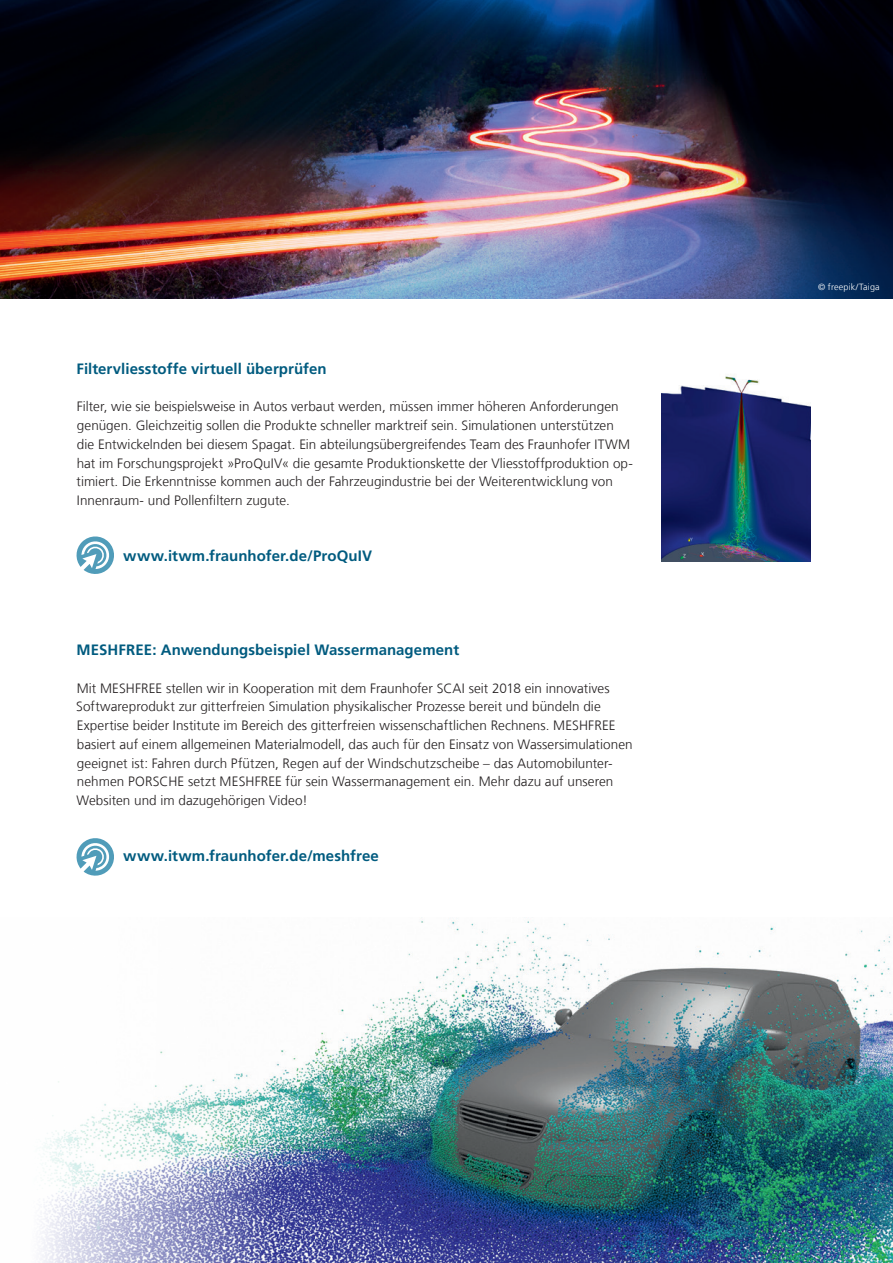
<style>
.page{position:relative;width:893px;height:1263px;background:#fff}
.page>*{position:absolute;margin:0;border:0;box-sizing:border-box;transform-origin:0 0}
.Zwischenueberschrift{font:700 15px "Frutiger LT Com";letter-spacing:.005em;color:#005b7f}
.Fliesstext_9_12_5_sc{font:300 13.5px/18.8px "Frutiger LT Com";letter-spacing:.005em;color:#231f20}
._12_Grafiktext{font:300 9px "Frutiger LT Com";letter-spacing:.015em;color:#fff}
</style>
<div class="page">
<img style="left:1px;top:0;width:892px;height:299px">
<hr style="left:0;top:0;width:1px;height:299px;background:#001728">
<svg style="left:76px;top:536px;width:38px;height:38px"></svg>
<img style="left:662px;top:376px;width:148px;height:185px">
<svg style="left:76px;top:838px;width:38px;height:38px"></svg>
<img style="left:41px;top:917px;width:852px;height:346px">
<p class="Zwischenueberschrift" style="left:77px;top:360px;width:252px">Filtervliesstoffe virtuell überprüfen</p>
<p class="Fliesstext_9_12_5_sc" style="left:77px;top:397px;width:558px">Filter, wie sie beispielsweise in Autos verbaut werden, müssen immer höheren Anforderungen genügen. Gleichzeitig sollen die Produkte schneller marktreif sein. Simulationen unterstützen die Entwickelnden bei diesem Spagat. Ein abteilungsübergreifendes Team des Fraunhofer ITWM hat im Forschungsprojekt »ProQuIV« die gesamte Produktionskette der Vliesstoffproduktion op&shy;timiert. Die Erkenntnisse kommen auch der Fahrzeugindustrie bei der Weiterentwicklung von -Innenraum- und Pollenfiltern zugute.</p>
<p class="Zwischenueberschrift" style="left:123px;top:547px;width:250px">www.itwm.fraunhofer.de/ProQuIV</p>
<p class="Zwischenueberschrift" style="left:77px;top:641px;width:384px">MESHFREE: Anwendungsbeispiel Wassermanagement</p>
<p class="Fliesstext_9_12_5_sc" style="left:76px;top:679px;width:558px">Mit MESHFREE stellen wir in Kooperation mit dem Fraunhofer SCAI seit 2018 ein innovatives Softwareprodukt zur gitterfreien Simulation physikalischer Prozesse bereit und bündeln die Expertise beider Institute im Bereich des gitterfreien wissenschaftlichen Rechnens. MESHFREE basiert auf einem allgemeinen Materialmodell, das auch für den Einsatz von Wassersimulationen geeignet ist: Fahren durch Pfützen, Regen auf der Windschutzscheibe – das Automobilunter&shy;nehmen PORSCHE setzt MESHFREE für sein Wassermanagement ein. Mehr dazu auf unseren Websiten und im dazugehörigen Video!</p>
<p class="Zwischenueberschrift" style="left:123px;top:847px;width:257px">www.itwm.fraunhofer.de/meshfree</p>
<p class="_12_Grafiktext" style="left:818px;top:282px;width:63px">© freepik/Taiga</p>
</div>
